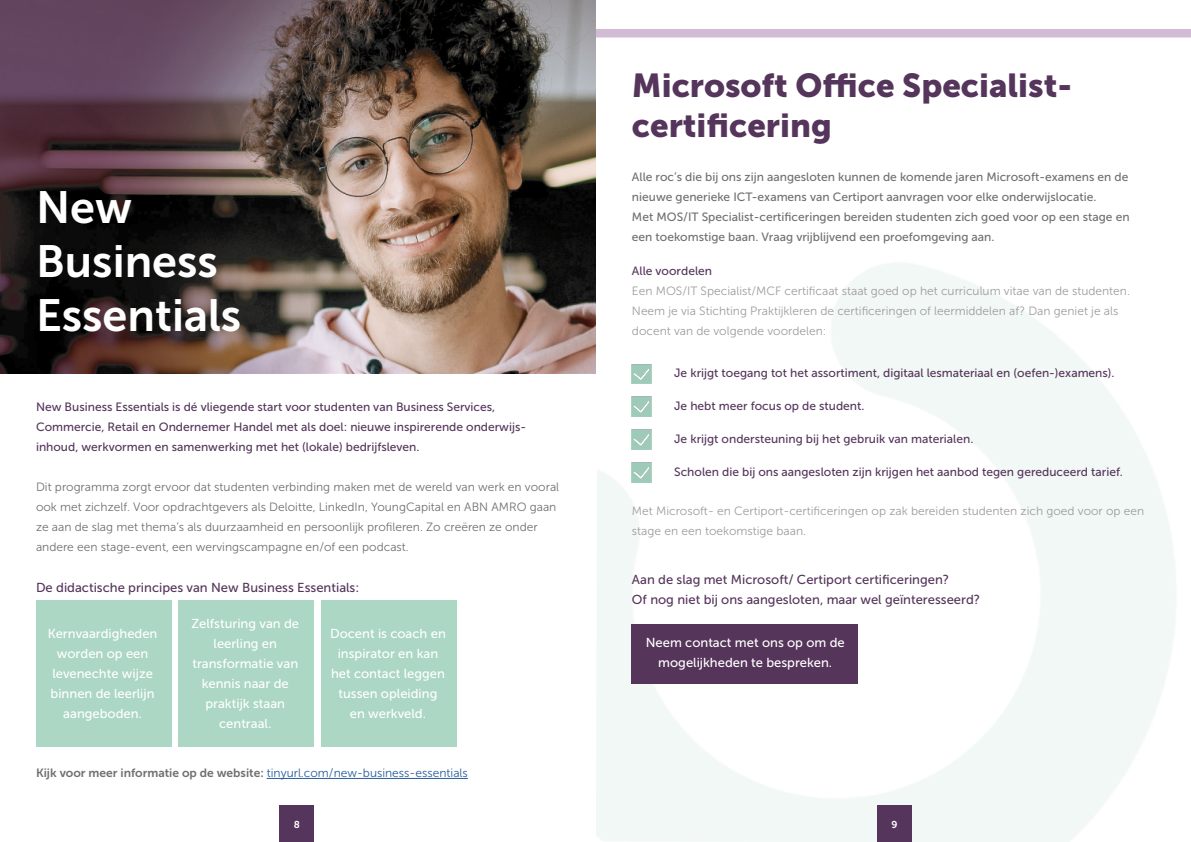
<style>
.page{position:relative;width:1191px;height:842px;background:#fff}
.page>*{position:absolute;margin:0;border:0;box-sizing:border-box;transform-origin:0 0}
.t1{font:45px/54px "Museo Sans 700";color:#fff}
.t2{font:33px/39.6px "Museo Sans 900";color:#55355b}
.t3{font:13px/20px "Museo Sans 500";color:#fff;text-align:center}
.t4{font:13px/20px "Museo Sans 500";color:#55355b}
.t5{font:12px/20px "Museo Sans 500";color:#55355b}
.t6{font:12px/20px "Museo Sans 300";color:#9d9d9c}
.t7{font:12px/20px "Museo Sans 300";color:#71706f}
.t8{font:12px/20px "Museo Sans 500";color:#706f6f}
.t9{font:12px "Museo Sans 300";color:#275b9b}
.t10{font:10px "Museo Sans 700";color:#fff}
.s1{font-family:"Museo Sans 700";color:#71706f}
</style>
<div class="page">
<svg style="left:595px;top:29px;width:596px;height:9px;background:#d4bed7"></svg>
<img style="left:596px;top:263px;width:580px;height:579px">
<div style="left:877px;top:806px;width:34px;height:36px;background:#55355b"></div>
<img style="left:632px;top:364px;width:19px;height:19px">
<img style="left:632px;top:397px;width:19px;height:19px">
<img style="left:632px;top:430px;width:19px;height:19px">
<img style="left:632px;top:463px;width:19px;height:19px">
<div style="left:632px;top:624px;width:226px;height:60px;background:#55355a"></div>
<img style="left:0;top:0;width:595px;height:374px">
<div style="left:36px;top:601px;width:135px;height:146px;background:#abd7c4"></div>
<div style="left:179px;top:601px;width:135px;height:146px;background:#abd7c4"></div>
<div style="left:321px;top:601px;width:135px;height:146px;background:#abd7c4"></div>
<hr style="left:267px;top:778px;width:201px;height:1px;background:#275b9b">
<div style="left:280px;top:806px;width:34px;height:36px;background:#55355b"></div>
<h1 class="t1" style="left:36px;top:180px;width:207px">New<br>Business<br>Essentials</h1>
<p class="t5" style="left:36px;top:396px;width:491px">New Business Essentials is dé vliegende start voor studenten van Business Services,<br>Commercie, Retail en Ondernemer Handel met als doel: nieuwe inspirerende onderwijs&shy;inhoud, werkvormen en samenwerking met het (lokale) bedrijfsleven.</p>
<p class="t7" style="left:36px;top:476px;width:525px">Dit programma zorgt ervoor dat studenten verbinding maken met de wereld van werk en vooral ook met zichzelf. Voor opdrachtgevers als Deloitte, LinkedIn, YoungCapital en ABN AMRO gaan ze aan de slag met thema’s als duurzaamheid en persoonlijk profileren. Zo creëren ze onder andere een stage-event, een wervingscampagne en/of een podcast.</p>
<p class="t4" style="left:36px;top:578px;width:325px">De didactische principes van New Business Essentials:</p>
<p class="t3" style="left:48px;top:623px;width:111px">Kernvaardigheden worden op een levenechte wijze binnen de leerlijn aangeboden.</p>
<p class="t3" style="left:191px;top:613px;width:109px">Zelfsturing van de leerling en transformatie van kennis naar de praktijk staan centraal.</p>
<p class="t3" style="left:330px;top:623px;width:117px">Docent is coach en inspirator en kan het contact leggen tussen opleiding en werkveld.</p>
<p class="t9" style="left:36px;top:767px;width:433px"><span class="s1">Kijk voor meer informatie op de website:</span> tinyurl.com/new-business-essentials</p>
<p class="t10" style="left:294px;top:819px;width:8px">8</p>
<h2 class="t2" style="left:632px;top:66px;width:442px">Microsoft Office Specialist&shy;certificering</h2>
<p class="t8" style="left:632px;top:167px;width:499px">Alle roc’s die bij ons zijn aangesloten kunnen de komende jaren Microsoft-examens en de nieuwe generieke ICT-examens van Certiport aanvragen voor elke onderwijslocatie.<br>Met MOS/IT Specialist-certificeringen bereiden studenten zich goed voor op een stage en een toekomstige baan. Vraag vrijblijvend een proefomgeving aan.</p>
<p class="t5" style="left:632px;top:261px;width:82px">Alle voordelen</p>
<p class="t6" style="left:632px;top:281px;width:499px">Een MOS/IT Specialist/MCF certificaat staat goed op het curriculum vitae van de studenten.<br>Neem je via Stichting Praktijkleren de certificeringen of leermiddelen af? Dan geniet je als docent van de volgende voordelen:</p>
<p class="t5" style="left:674px;top:363px;width:442px">Je krijgt toegang tot het assortiment, digitaal lesmateriaal en (oefen-)examens).</p>
<p class="t5" style="left:674px;top:396px;width:192px">Je hebt meer focus op de student.</p>
<p class="t5" style="left:674px;top:429px;width:301px">Je krijgt ondersteuning bij het gebruik van materialen.</p>
<p class="t5" style="left:674px;top:462px;width:450px">Scholen die bij ons aangesloten zijn krijgen het aanbod tegen gereduceerd tarief.</p>
<p class="t6" style="left:632px;top:501px;width:514px">Met Microsoft- en Certiport-certificeringen op zak bereiden studenten zich goed voor op een stage en een toekomstige baan.</p>
<p class="t4" style="left:632px;top:569px;width:350px">Aan de slag met Microsoft/ Certiport certificeringen?<br>Of nog niet bij ons aangesloten, maar wel geïnteresseerd?</p>
<p class="t3" style="left:646px;top:633px;width:201px">Neem contact met ons op om de mogelijkheden te bespreken.</p>
<p class="t10" style="left:891px;top:819px;width:8px">9</p>
</div>
